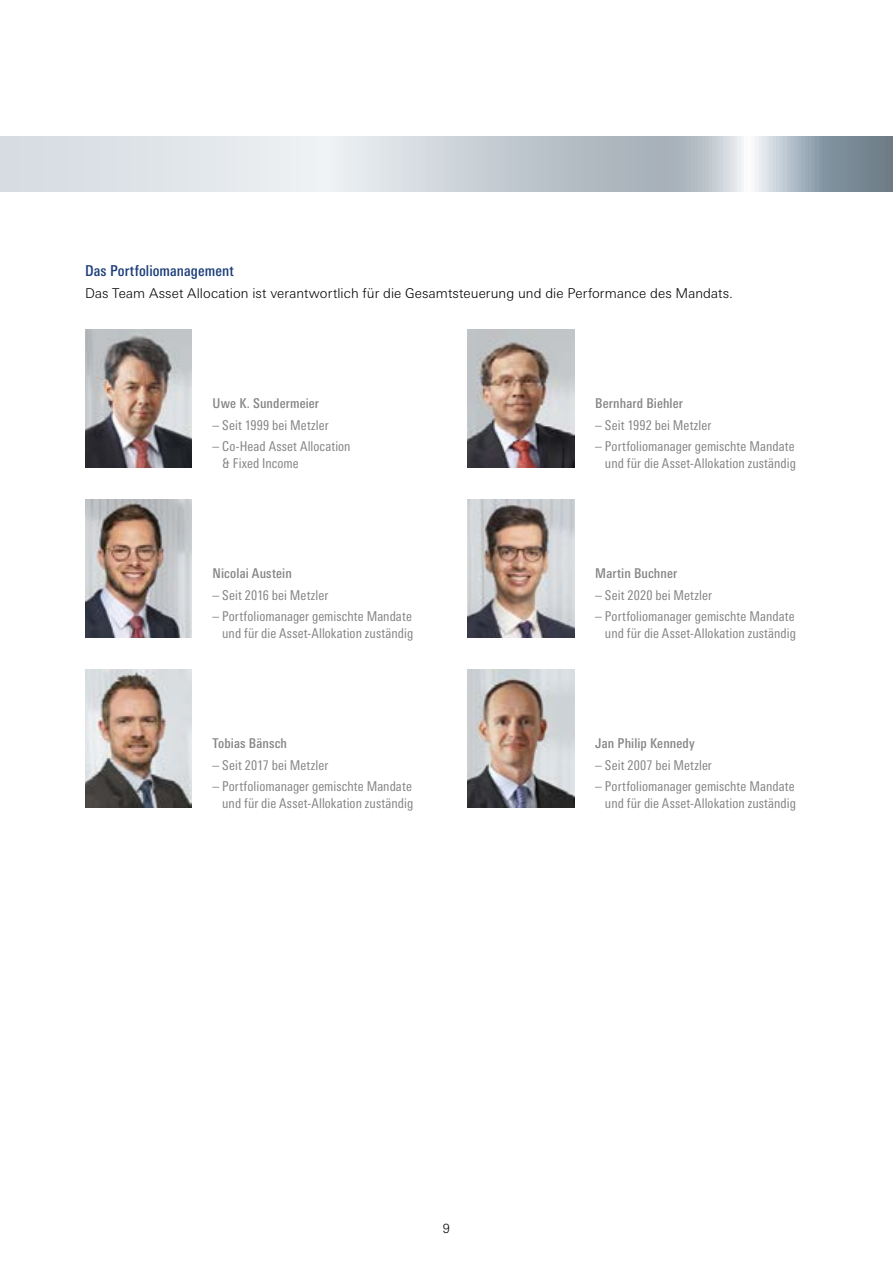
<style>
.page{position:relative;width:893px;height:1263px;background:#fff}
.page>*{position:absolute;margin:0;border:0;box-sizing:border-box;transform-origin:0 0}
.t1{font:500 condensed 15px "Linotype Univers";letter-spacing:.005em;color:#1b3d79}
.t2{font:condensed 13.5px/17px "Linotype Univers";letter-spacing:.005em;color:#858585;text-align:right}
.t3{font:300 13.5px "Linotype Univers Basic";letter-spacing:.005em;color:#000}
.t4{font:500 condensed 13.5px "Linotype Univers";letter-spacing:.01em;color:#858585}
.t5{font:300 12.75px "Linotype Univers Basic";color:#000}
</style>
<div class="page">
<img style="left:468px;top:670px;width:106px;height:138px">
<img style="left:85px;top:330px;width:106px;height:138px">
<img style="left:85px;top:670px;width:106px;height:138px">
<img style="left:468px;top:330px;width:106px;height:138px">
<img style="left:85px;top:500px;width:106px;height:138px">
<img style="left:468px;top:500px;width:106px;height:138px">
<svg style="left:0;top:136px;width:893px;height:55px;background:#c9d0d6"></svg>
<p class="t1" style="left:85px;top:262px;width:150px">Das Portfoliomanagement</p>
<p class="t3" style="left:85px;top:285px;width:649px">Das Team Asset Allocation ist verantwortlich für die Gesamtsteuerung und die Performance des Mandats.</p>
<p class="t4" style="left:213px;top:395px;width:108px">Uwe K. Sundermeier</p>
<p class="t2" style="left:213px;top:416px;width:118px">– Seit 1999 bei Metzler</p>
<p class="t2" style="left:222px;top:437px;width:130px;text-align:left;text-indent:-10px">– Co-Head Asset Allocation &amp; Fixed Income</p>
<p class="t4" style="left:213px;top:566px;width:81px">Nicolai Austein</p>
<p class="t2" style="left:213px;top:586px;width:117px">– Seit 2016 bei Metzler</p>
<p class="t2" style="left:213px;top:608px;width:202px">– Portfoliomanager gemischte Mandate und für die Asset-Allokation zuständig</p>
<p class="t4" style="left:213px;top:736px;width:76px">Tobias Bänsch</p>
<p class="t2" style="left:213px;top:756px;width:117px">– Seit 2017 bei Metzler</p>
<p class="t2" style="left:213px;top:778px;width:202px">– Portfoliomanager gemischte Mandate und für die Asset-Allokation zuständig</p>
<p class="t4" style="left:595px;top:396px;width:89px">Bernhard Biehler</p>
<p class="t2" style="left:595px;top:416px;width:118px">– Seit 1992 bei Metzler</p>
<p class="t2" style="left:595px;top:437px;width:202px">– Portfoliomanager gemischte Mandate und für die Asset-Allokation zuständig</p>
<p class="t4" style="left:595px;top:566px;width:83px">Martin Buchner</p>
<p class="t2" style="left:595px;top:586px;width:118px">– Seit 2020 bei Metzler</p>
<p class="t2" style="left:595px;top:608px;width:202px">– Portfoliomanager gemischte Mandate und für die Asset-Allokation zuständig</p>
<p class="t4" style="left:595px;top:736px;width:101px">Jan Philip Kennedy</p>
<p class="t2" style="left:595px;top:756px;width:118px">– Seit 2007 bei Metzler</p>
<p class="t2" style="left:595px;top:778px;width:202px">– Portfoliomanager gemischte Mandate und für die Asset-Allokation zuständig</p>
<p class="t5" style="left:443px;top:1221px;width:9px">9</p>
</div>
